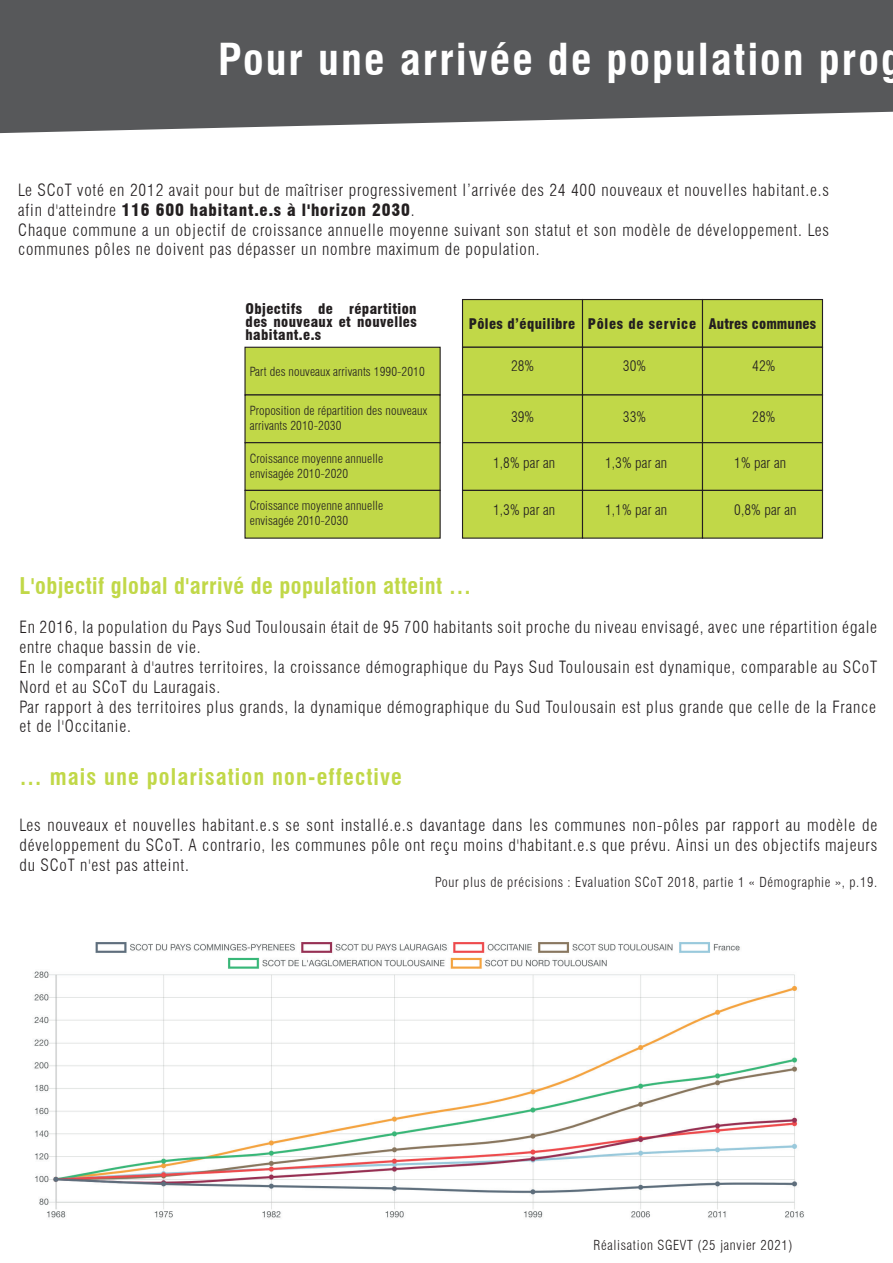
<style>
.page{position:relative;width:893px;height:1263px;background:#fff}
.page>*{position:absolute;margin:0;border:0;box-sizing:border-box;transform-origin:0 0}
.t1{font:700 condensed 43.05px "Swiss 721 BT";letter-spacing:.05em;color:#fff}
.t2{font:700 condensed 22.5px "Swiss 721 BT";letter-spacing:.02em;color:#c1d848}
.t3{font:700 condensed 22.5px "Swiss 721 BT";letter-spacing:.05em;color:#c1d848}
.t4{font:300 condensed 16.5px/19.8px "Swiss 721 BT";letter-spacing:.05em;color:#231f20}
.t5{font:900 condensed 14.4px/13.4px "Swiss 721 BT";letter-spacing:.025em;color:#231f20;text-align:justify}
.t6{font:300 condensed 14.4px "Swiss 721 BT";letter-spacing:.01em;color:#231f20}
.t7{font:300 condensed 13.5px "Swiss 721 BT";letter-spacing:.05em;color:#231f20}
.t8{font:300 condensed 12.3px/14.7px "Swiss 721 BT";letter-spacing:.01em;color:#231f20}
.s1{font-weight:900}
</style>
<div class="page">
<div style="left:462px;top:299px;width:121px;height:49px;background:#c1d848;border:1px solid #231f20"></div>
<div style="left:582px;top:299px;width:121px;height:49px;background:#c1d848;border:1px solid #231f20"></div>
<div style="left:702px;top:299px;width:121px;height:49px;background:#c1d848;border:1px solid #231f20"></div>
<div style="left:244px;top:347px;width:197px;height:48px;background:#c1d848;border:1px solid #231f20"></div>
<div style="left:462px;top:347px;width:121px;height:48px;background:#c1d848;border:1px solid #231f20"></div>
<div style="left:582px;top:347px;width:121px;height:48px;background:#c1d848;border:1px solid #231f20"></div>
<div style="left:702px;top:347px;width:121px;height:48px;background:#c1d848;border:1px solid #231f20"></div>
<div style="left:244px;top:394px;width:197px;height:49px;background:#c1d848;border:1px solid #231f20"></div>
<div style="left:462px;top:394px;width:121px;height:49px;background:#c1d848;border:1px solid #231f20"></div>
<div style="left:582px;top:394px;width:121px;height:49px;background:#c1d848;border:1px solid #231f20"></div>
<div style="left:702px;top:394px;width:121px;height:49px;background:#c1d848;border:1px solid #231f20"></div>
<div style="left:244px;top:442px;width:197px;height:49px;background:#c1d848;border:1px solid #231f20"></div>
<div style="left:462px;top:442px;width:121px;height:49px;background:#c1d848;border:1px solid #231f20"></div>
<div style="left:582px;top:442px;width:121px;height:49px;background:#c1d848;border:1px solid #231f20"></div>
<div style="left:702px;top:442px;width:121px;height:49px;background:#c1d848;border:1px solid #231f20"></div>
<div style="left:244px;top:490px;width:197px;height:49px;background:#c1d848;border:1px solid #231f20"></div>
<div style="left:462px;top:490px;width:121px;height:49px;background:#c1d848;border:1px solid #231f20"></div>
<div style="left:582px;top:490px;width:121px;height:49px;background:#c1d848;border:1px solid #231f20"></div>
<div style="left:702px;top:490px;width:121px;height:49px;background:#c1d848;border:1px solid #231f20"></div>
<img style="left:34px;top:942px;width:770px;height:276px">
<svg style="left:0;top:0;width:893px;height:133px;background:#646567"></svg>
<h1 class="t1" style="left:218px;top:33px;width:685px">Pour une ar ivée de population prog</h1>
<h1 class="t1" style="left:240px;top:34px;width:662px">Pour une arrivée de population pro</h1>
<p class="t4" style="left:18px;top:180px;width:812px">Le SCoT voté en 2012 avait pour but de maîtriser progressivement l’arrivée des 24 400 nouveaux et nouvelles habitant.e.s afin d'atteindre <span class="s1">116 600 habitant.e.s à l'horizon 2030</span>.<br>Chaque commune a un objectif de croissance annuelle moyenne suivant son statut et son modèle de développement. Les communes pôles ne doivent pas dépasser un nombre maximum de population.</p>
<p class="t5" style="left:246px;top:302px;width:173px">Objectifs de répartition des nouveaux et nouvelles habitant.e.s</p>
<p class="t8" style="left:250px;top:364px;width:177px">Part des nouveaux arrivants 1990-2010</p>
<p class="t8" style="left:250px;top:403px;width:179px">Proposition de répartition des nouveaux arrivants 2010-2030</p>
<p class="t8" style="left:250px;top:451px;width:135px">Croissance moyenne annuelle envisagée 2010-2020</p>
<p class="t8" style="left:250px;top:498px;width:135px">Croissance moyenne annuelle envisagée 2010-2030</p>
<p class="t5" style="left:469px;top:317px;width:349px">Pôles d’équilibre Pôles de service Autres communes</p>
<p class="t6" style="left:511px;top:357px;width:25px">28%</p>
<p class="t6" style="left:623px;top:357px;width:25px">30%</p>
<p class="t6" style="left:752px;top:357px;width:25px">42%</p>
<p class="t6" style="left:623px;top:408px;width:25px">33%</p>
<p class="t6" style="left:752px;top:408px;width:25px">28%</p>
<p class="t6" style="left:511px;top:408px;width:25px">39%</p>
<p class="t6" style="left:493px;top:454px;width:64px">1,8% par an</p>
<p class="t6" style="left:493px;top:501px;width:64px">1,3% par an</p>
<p class="t6" style="left:605px;top:501px;width:64px">1,1% par an</p>
<p class="t6" style="left:605px;top:454px;width:64px">1,3% par an</p>
<p class="t6" style="left:734px;top:454px;width:53px">1% par an</p>
<p class="t6" style="left:734px;top:501px;width:64px">0,8% par an</p>
<h2 class="t2" style="left:19px;top:572px;width:453px">L'objectif global d'arrivé de population atteint …</h2>
<p class="t4" style="left:19px;top:617px;width:859px">En 2016, la population du Pays Sud Toulousain était de 95 700 habitants soit proche du niveau envisagé, avec une répartition égale entre chaque bassin de vie.<br>En le comparant à d'autres territoires, la croissance démographique du Pays Sud Toulousain est dynamique, comparable au SCoT Nord et au SCoT du Lauragais.<br>Par rapport à des territoires plus grands, la dynamique démographique du Sud Toulousain est plus grande que celle de la France et de l'Occitanie.</p>
<h2 class="t3" style="left:19px;top:763px;width:384px">… mais une polarisation non-effective</h2>
<p class="t4" style="left:19px;top:815px;width:859px;text-align:justify">Les nouveaux et nouvelles habitant.e.s se sont installé.e.s davantage dans les communes non-pôles par rapport au modèle de développement du SCoT. A contrario, les communes pôle ont reçu moins d'habitant.e.s que prévu. Ainsi un des objectifs majeurs du SCoT n'est pas atteint.</p>
<p class="t7" style="left:435px;top:874px;width:444px">Pour plus de précisions : Evaluation SCoT 2018, partie 1 « Démographie », p.19.</p>
<p class="t7" style="left:594px;top:1237px;width:200px">Réalisation SGEVT (25 janvier 2021)</p>
</div>
